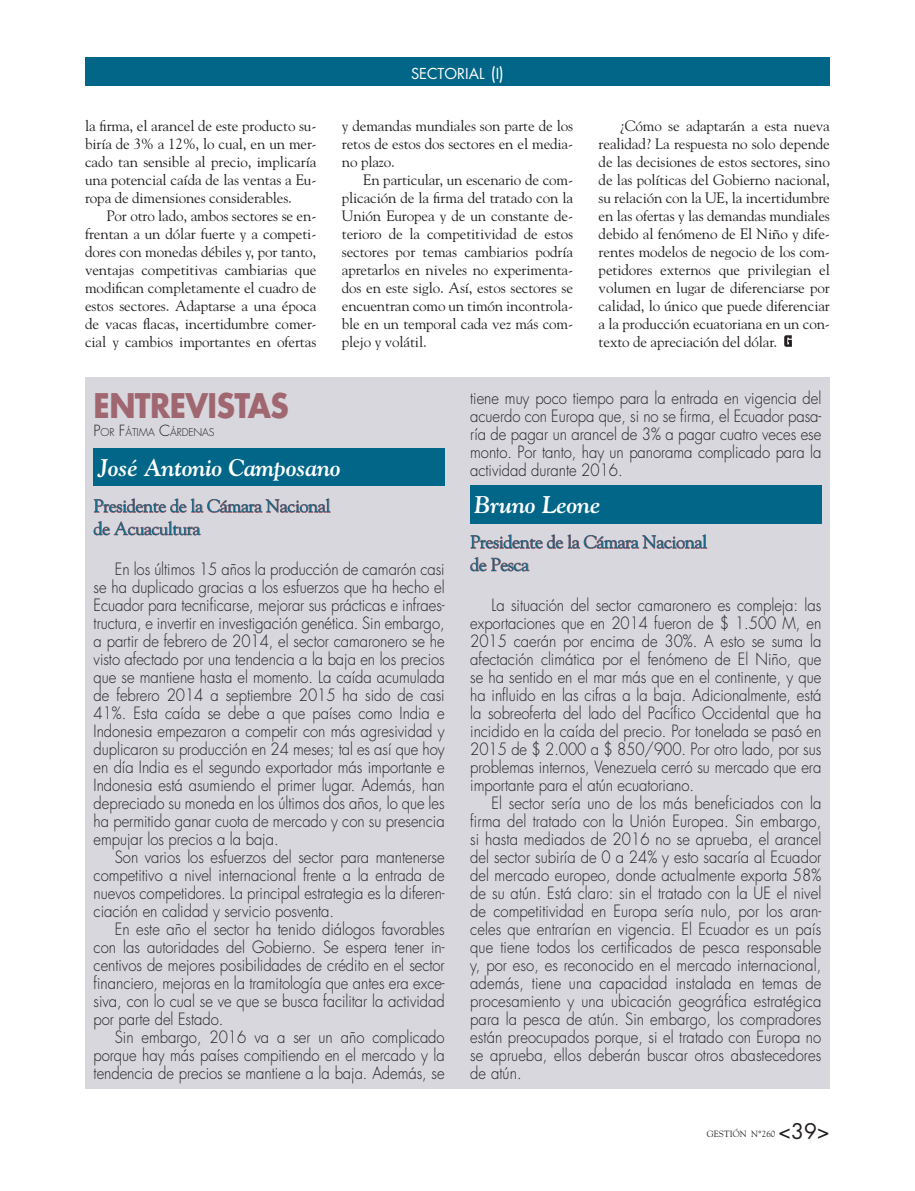
<style>
.page{position:relative;width:915px;height:1191px;background:#fff}
.page>*{position:absolute;margin:0;border:0;box-sizing:border-box;transform-origin:0 0}
.t1{font:700 33px "Futura";letter-spacing:-.02em;color:#a06771;scale:.9 1}
.t2{font:italic 700 24px "Goudy Std";letter-spacing:-.01em;color:#fff}
.t3{font:21px "Futura";color:#231f20}
.t4{font:18px "Goudy Std";letter-spacing:-.02em;color:#016688}
.t5{font:300 16.5px/18px "Futura";letter-spacing:-.005em;color:#231f20;text-align:justify;scale:.9 1}
.t6{font:15px/18px "Goudy Std";letter-spacing:-.01em;color:#231f20;text-align:justify}
.t7{font:14.7px "Futura";color:#fff}
.t8{font:300 10.5px "Futura";letter-spacing:-.015em;color:#231f20}
.t9{font:9px "Goudy Std";color:#231f20}
.s1{font-size:16.5px}
.s2{font-size:15px}
.s3{font-style:inherit}
</style>
<div class="page">
<div style="left:85px;top:57px;width:744px;height:28px;background:#016688"></div>
<svg style="left:784px;top:335px;width:7px;height:12px"></svg>
<div style="left:85px;top:378px;width:744px;height:711px;background:#d7d7dd"></div>
<svg style="left:93px;top:498px;width:238px;height:37px"></svg>
<svg style="left:470px;top:534px;width:237px;height:37px"></svg>
<div style="left:94px;top:448px;width:350px;height:37px;background:#016688"></div>
<div style="left:470px;top:485px;width:351px;height:38px;background:#016688"></div>
<p class="t6" style="left:85px;top:116px;width:233px">la firma, el arancel de este producto su&shy;biría de 3% a 12%, lo cual, en un mer&shy;cado tan sensible al precio, implicaría una potencial caída de las ventas a Eu&shy;ropa de dimensiones considerables.</p>
<p class="t6" style="left:85px;top:206px;width:233px;text-indent:21px">Por otro lado, ambos sectores se en&shy;frentan a un dólar fuerte y a competi&shy;dores con monedas débiles y, por tanto, ventajas competitivas cambiarias que modifican completamente el cuadro de estos sectores. Adaptarse a una época de vacas flacas, incertidumbre comer&shy;cial y cambios importantes en ofertas</p>
<p class="t7" style="left:411px;top:65px;width:94px">SECTORIAL <span class="s1">(</span>I<span class="s1">)</span></p>
<p class="t6" style="left:342px;top:116px;width:233px">y demandas mundiales son parte de los retos de estos dos sectores en el media&shy;no plazo.</p>
<p class="t6" style="left:342px;top:170px;width:233px;text-indent:21px">En particular, un escenario de com&shy;plicación de la firma del tratado con la Unión Europea y de un constante de&shy;terioro de la competitividad de estos sectores por temas cambiarios podría apretarlos en niveles no experimenta&shy;dos en este siglo. Así, estos sectores se encuentran como un timón incontrola&shy;ble en un temporal cada vez más com&shy;plejo y volátil.</p>
<p class="t6" style="left:598px;top:116px;width:233px;text-indent:21px">¿Cómo se adaptarán a esta nueva realidad? La respuesta no solo depende de las decisiones de estos sectores, sino de las políticas del Gobierno nacional, su relación con la UE, la incertidumbre en las ofertas y las demandas mundiales debido al fenómeno de El Niño y dife&shy;rentes modelos de negocio de los com&shy;petidores externos que privilegian el volumen en lugar de diferenciarse por calidad, lo único que puede diferenciar a la producción ecuatoriana en un con&shy;texto de apreciación del dólar.</p>
<p class="t1" style="left:94px;top:383px;width:218px">ENTREVISTAS</p>
<p class="t8" style="left:94px;top:426px;width:122px"><span class="s2">P</span>OR <span class="s2">F</span>ÁTIMA <span class="s2">C</span>ÁRDENAS</p>
<p class="t2" style="left:98px;top:452px;width:244px">José Antonio Camposano</p>
<p class="t4" style="left:94px;top:495px;width:238px">Presidente de la Cámara Nacional</p>
<p class="t4" style="left:94px;top:517px;width:108px">de Acuacultura</p>
<p class="t5" style="left:94px;top:561px;width:391px;text-indent:21px">En los últimos 15 años la producción de camarón casi se ha duplicado gracias a los esfuerzos que ha hecho el Ecuador para tecnificarse, mejorar sus prácticas e infraes&shy;tructura, e invertir en investigación genética. Sin embargo, a partir de febrero de 2014, el sector camaronero se he visto afectado por una tendencia a la baja en los precios que se mantiene hasta el momento. La caída acumulada de febrero 2014 a septiembre 2015 ha sido de casi 41%. Esta caída se debe a que países como India e Indonesia empezaron a competir con más agresividad y duplicaron su producción en 24 meses; tal es así que hoy en día India es el segundo exportador más importante e Indonesia está asumiendo el primer lugar. Además, han depreciado su moneda en los últimos dos años, lo que les ha permitido ganar cuota de mercado y con su presencia empujar los precios a la baja.</p>
<p class="t5" style="left:94px;top:849px;width:391px;text-indent:21px">Son varios los esfuerzos del sector para mantenerse competitivo a nivel internacional frente a la entrada de nuevos competidores. La principal estrategia es la diferen&shy;ciación en calidad y servicio posventa.</p>
<p class="t5" style="left:94px;top:921px;width:391px;text-indent:21px">En este año el sector ha tenido diálogos favorables con las autoridades del Gobierno. Se espera tener in&shy;centivos de mejores posibilidades de crédito en el sector financiero, mejoras en la tramitología que antes era exce&shy;siva, con lo cual se ve que se busca facilitar la actividad por parte del Estado.</p>
<p class="t5" style="left:94px;top:1029px;width:391px;text-indent:21px">Sin embargo, 2016 va a ser un año complicado porque hay más países compitiendo en el mercado y la tendencia de precios se mantiene a la baja. Además, se</p>
<p class="t5" style="left:470px;top:390px;width:391px">tiene muy poco tiempo para la entrada en vigencia del acuerdo con Europa que, si no se firma, el Ecuador pasa&shy;ría de pagar un arancel de 3% a pagar cuatro veces ese monto. Por tanto, hay un panorama complicado para la actividad durante 2016.</p>
<p class="t2" style="left:474px;top:490px;width:128px">Bruno Leone</p>
<p class="t4" style="left:470px;top:531px;width:238px">Presidente de la Cámara Nacional</p>
<p class="t4" style="left:470px;top:553px;width:60px">de Pesca</p>
<p class="t5" style="left:470px;top:597px;width:391px;text-indent:21px">La situación del sector camaronero es compleja: las exportaciones que en 2014 fueron de $ 1.500 M, en 2015 caerán por encima de 30%. A esto se suma la afectación climática por el fenómeno de El Niño, que se ha sentido en el mar más que en el continente, y que ha influido en las cifras a la baja. Adicionalmente, está la sobreoferta del lado del Pacífico Occidental que ha incidido en la caída del precio. Por tonelada se pasó en 2015 de $ 2.000 a $ 850/900. Por otro lado, por sus problemas internos, Venezuela cerró su mercado que era importante para el atún ecuatoriano.</p>
<p class="t5" style="left:470px;top:795px;width:391px;text-indent:21px">El sector sería uno de los más beneficiados con la firma del tratado con la Unión Europea. Sin embargo, si hasta mediados de 2016 no se aprueba, el arancel del sector subiría de 0 a 24% y esto sacaría al Ecuador del mercado europeo, donde actualmente exporta 58% de su atún. Está claro: sin el tratado con la UE el nivel de competitividad en Europa sería nulo, por los aran&shy;celes que entrarían en vigencia. El Ecuador es un país que tiene todos los certificados de pesca responsable y, por eso, es reconocido en el mercado internacional, además, tiene una capacidad instalada en temas de procesamiento y una ubicación geográfica estratégica para la pesca de atún. Sin embargo, los compradores están preocupados porque, si el tratado con Europa no se aprueba, ellos deberán buscar otros abastecedores de atún.</p>
<p class="t9" style="left:706px;top:1128px;width:70px">GESTIÓN N°260</p>
<p class="t3" style="left:778px;top:1117px;width:53px">&lt;<span class="s3">39</span>&gt;</p>
</div>
